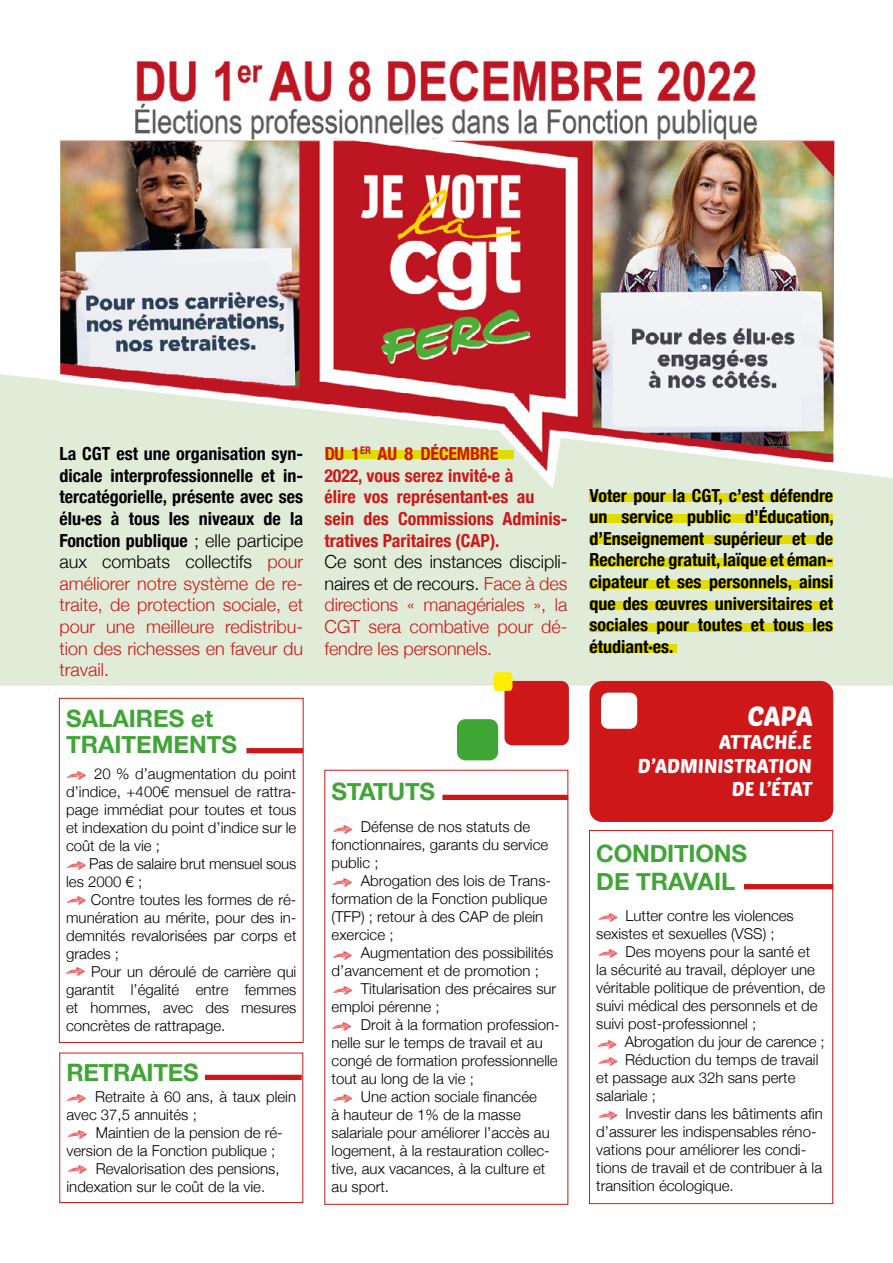
<style>
.page{position:relative;width:893px;height:1263px;background:#fff}
.page>*{position:absolute;margin:0;border:0;box-sizing:border-box;transform-origin:0 0}
.t1{font:27px "Poetsen One";color:#fff}
.t2{font:700 24px/26.4px "Helvetica Neue";letter-spacing:-.01em;color:#3fa535}
.t3{font:19.5px/23.4px "Poetsen One";color:#fff;text-align:right}
.t4{font:700 condensed 18px/21.6px "Helvetica Neue";color:#000;text-align:justify}
.t5{font:300 18px/21.6px "Helvetica Neue";letter-spacing:-.005em;color:#cd1719;text-align:justify}
.t6{font:700 condensed 18px/21.6px "Helvetica Neue";color:#cd1719}
.t7{font:300 15px/18px "Helvetica Neue";color:#000}
.s1{font-weight:300;font-stretch:normal}
.s2{font-weight:300;font-stretch:normal;color:#cd1719}
.s3{color:#000}
</style>
<div class="page">
<div style="left:0;top:374px;width:893px;height:312px;background:#e0ecd7"></div>
<div style="left:324px;top:770px;width:244px;height:435px;border:1px solid #cd1719"></div>
<div style="left:589px;top:681px;width:244px;height:141px;background:#cd1719;border-radius:13px"></div>
<div style="left:59px;top:374px;width:776px;height:115px;background:#e0ecd7"></div>
<img style="left:60px;top:60px;width:775px;height:417px">
<div style="left:59px;top:1053px;width:244px;height:150px;border:1px solid #cd1719"></div>
<div style="left:205px;top:1075px;width:97px;height:5px;background:#cd1719"></div>
<div style="left:504px;top:681px;width:65px;height:64px;background:#cd1719;border-radius:8px"></div>
<div style="left:457px;top:719px;width:41px;height:41px;background:#3fa535;border-radius:8px"></div>
<div style="left:494px;top:672px;width:18px;height:19px;background:#ffed00;border-radius:4px"></div>
<div style="left:59px;top:698px;width:245px;height:345px;border:1px solid #cd1719"></div>
<div style="left:246px;top:748px;width:57px;height:5px;background:#cd1719"></div>
<div style="left:325px;top:450px;width:189px;height:9px;background:#e0db00"></div>
<div style="left:589px;top:493px;width:244px;height:8px;background:#e0db00"></div>
<div style="left:589px;top:514px;width:244px;height:9px;background:#e0db00"></div>
<div style="left:589px;top:535px;width:244px;height:9px;background:#e0db00"></div>
<div style="left:589px;top:558px;width:244px;height:8px;background:#e0db00"></div>
<div style="left:589px;top:580px;width:244px;height:9px;background:#e0db00"></div>
<div style="left:589px;top:601px;width:244px;height:9px;background:#e0db00"></div>
<div style="left:589px;top:623px;width:244px;height:9px;background:#e0db00"></div>
<div style="left:589px;top:644px;width:88px;height:8px;background:#e0db00"></div>
<div style="left:442px;top:795px;width:126px;height:5px;background:#cd1719"></div>
<div style="left:589px;top:830px;width:244px;height:374px;border:1px solid #cd1719"></div>
<div style="left:744px;top:884px;width:89px;height:5px;background:#cd1719"></div>
<div style="left:601px;top:693px;width:36px;height:36px;background:#fff;border-radius:7px"></div>
<p class="t4" style="left:59px;top:442px;width:245px">La CGT est une organisation syn&shy;dicale interprofessionnelle et in&shy;tercatégorielle, présente avec ses élu·es à tous les niveaux de la Fonction publique <span class="s1">; elle participe aux combats collectifs</span> <span class="s2">pour améliorer notre système de re&shy;traite, de protection sociale, et pour une meilleure redistribu&shy;tion des richesses en faveur du travail.</span></p>
<p class="t6" style="left:324px;top:442px;width:245px">DU 1<sup>ER</sup> AU 8 DÉCEMBRE<br>2022, vous serez invité·e à<br>élire vos représentant·es au sein des Commissions Adminis&shy;tratives Paritaires (CAP).</p>
<p class="t5" style="left:324px;top:550px;width:245px"><span class="s3">Ce sont des instances discipli&shy;naires et de recours.</span> Face à des directions « managériales », la CGT sera combative pour dé&shy;fendre les personnels.</p>
<h2 class="t2" style="left:66px;top:706px;width:173px">SALAIRES et<br>TRAITEMENTS</h2>
<p class="t7" style="left:66px;top:763px;width:232px;text-align:justify;text-indent:28px">20 % d’augmentation du point d’indice, +400€ mensuel de rattra&shy;page immédiat pour toutes et tous et indexation du point d’indice sur le coût de la vie ;</p>
<p class="t7" style="left:66px;top:853px;width:232px;text-indent:23px">Pas de salaire brut mensuel sous les 2000 € ;</p>
<p class="t7" style="left:66px;top:889px;width:232px;text-align:justify;text-indent:25px">Contre toutes les formes de ré&shy;munération au mérite, pour des in&shy;demnités revalorisées par corps et grades ;</p>
<p class="t7" style="left:66px;top:961px;width:232px;text-align:justify;text-indent:25px">Pour un déroulé de carrière qui garantit l’égalité entre femmes et hommes, avec des mesures concrètes de rattrapage.</p>
<h2 class="t2" style="left:66px;top:1060px;width:134px">RETRAITES</h2>
<p class="t7" style="left:66px;top:1086px;width:231px;text-indent:29px">Retraite à 60 ans, à taux plein avec 37,5 annuités ;</p>
<p class="t7" style="left:96px;top:1122px;width:189px">Maintien de la pension de ré-</p>
<p class="t7" style="left:66px;top:1140px;width:210px">version de la Fonction publique ;</p>
<p class="t7" style="left:96px;top:1158px;width:185px">Revalorisation des pensions,</p>
<p class="t7" style="left:66px;top:1176px;width:200px">indexation sur le coût de la vie.</p>
<h2 class="t2" style="left:332px;top:779px;width:105px">STATUTS</h2>
<p class="t7" style="left:332px;top:816px;width:218px;text-indent:29px">Défense de nos statuts de fonctionnaires, garants du service public ;</p>
<p class="t7" style="left:332px;top:870px;width:221px;text-indent:29px">Abrogation des lois de Trans&shy;formation de la Fonction publique (TFP) ; retour à des CAP de plein exercice ;</p>
<p class="t7" style="left:361px;top:942px;width:194px">Augmentation des possibilités</p>
<p class="t7" style="left:332px;top:960px;width:209px">d’avancement et de promotion ;</p>
<p class="t7" style="left:361px;top:978px;width:197px">Titularisation des précaires sur</p>
<p class="t7" style="left:332px;top:996px;width:110px">emploi pérenne ;</p>
<p class="t7" style="left:361px;top:1014px;width:200px">Droit à la formation profession-</p>
<p class="t7" style="left:332px;top:1032px;width:213px">nelle sur le temps de travail et au</p>
<p class="t7" style="left:332px;top:1050px;width:228px">congé de formation professionnelle</p>
<p class="t7" style="left:332px;top:1068px;width:144px">tout au long de la vie ;</p>
<p class="t7" style="left:361px;top:1086px;width:178px">Une action sociale financée</p>
<p class="t7" style="left:332px;top:1104px;width:191px">à hauteur de 1% de la masse</p>
<p class="t7" style="left:332px;top:1122px;width:220px">salariale pour améliorer l’accès au</p>
<p class="t7" style="left:332px;top:1140px;width:220px">logement, à la restauration collec-</p>
<p class="t7" style="left:332px;top:1158px;width:215px">tive, aux vacances, à la culture et</p>
<p class="t7" style="left:332px;top:1176px;width:59px">au sport.</p>
<p class="t4" style="left:589px;top:483px;width:246px">Voter pour la CGT, c’est défendre un service public d’Éducation, d’Enseignement supérieur et de Recherche gratuit, laïque et éman&shy;cipateur et ses personnels, ainsi que des œuvres universitaires et sociales pour toutes et tous les étudiant·es.</p>
<h1 class="t1" style="left:747px;top:699px;width:67px">CAPA</h1>
<h3 class="t3" style="left:638px;top:730px;width:176px">ATTACHÉ.E<br>D’ADMINISTRATION<br>DE L’ÉTAT</h3>
<h2 class="t2" style="left:596px;top:841px;width:152px;line-height:27.3px">CONDITIONS<br>DE TRAVAIL</h2>
<p class="t7" style="left:596px;top:905px;width:199px;text-indent:29px">Lutter contre les violences sexistes et sexuelles (VSS) ;</p>
<p class="t7" style="left:596px;top:941px;width:230px;text-indent:29px">Des moyens pour la santé et<br>la sécurité au travail, déployer une véritable politique de prévention, de suivi médical des personnels et de suivi post-professionnel ;</p>
<p class="t7" style="left:625px;top:1031px;width:202px">Abrogation du jour de carence ;</p>
<p class="t7" style="left:625px;top:1049px;width:195px">Réduction du temps de travail</p>
<p class="t7" style="left:596px;top:1067px;width:201px">et passage aux 32h sans perte</p>
<p class="t7" style="left:596px;top:1085px;width:61px">salariale ;</p>
<p class="t7" style="left:625px;top:1103px;width:199px">Investir dans les bâtiments afin</p>
<p class="t7" style="left:596px;top:1121px;width:222px">d’assurer les indispensables réno-</p>
<p class="t7" style="left:596px;top:1139px;width:212px">vations pour améliorer les condi-</p>
<p class="t7" style="left:596px;top:1157px;width:227px">tions de travail et de contribuer à la</p>
<p class="t7" style="left:596px;top:1175px;width:139px">transition écologique.</p>
</div>
